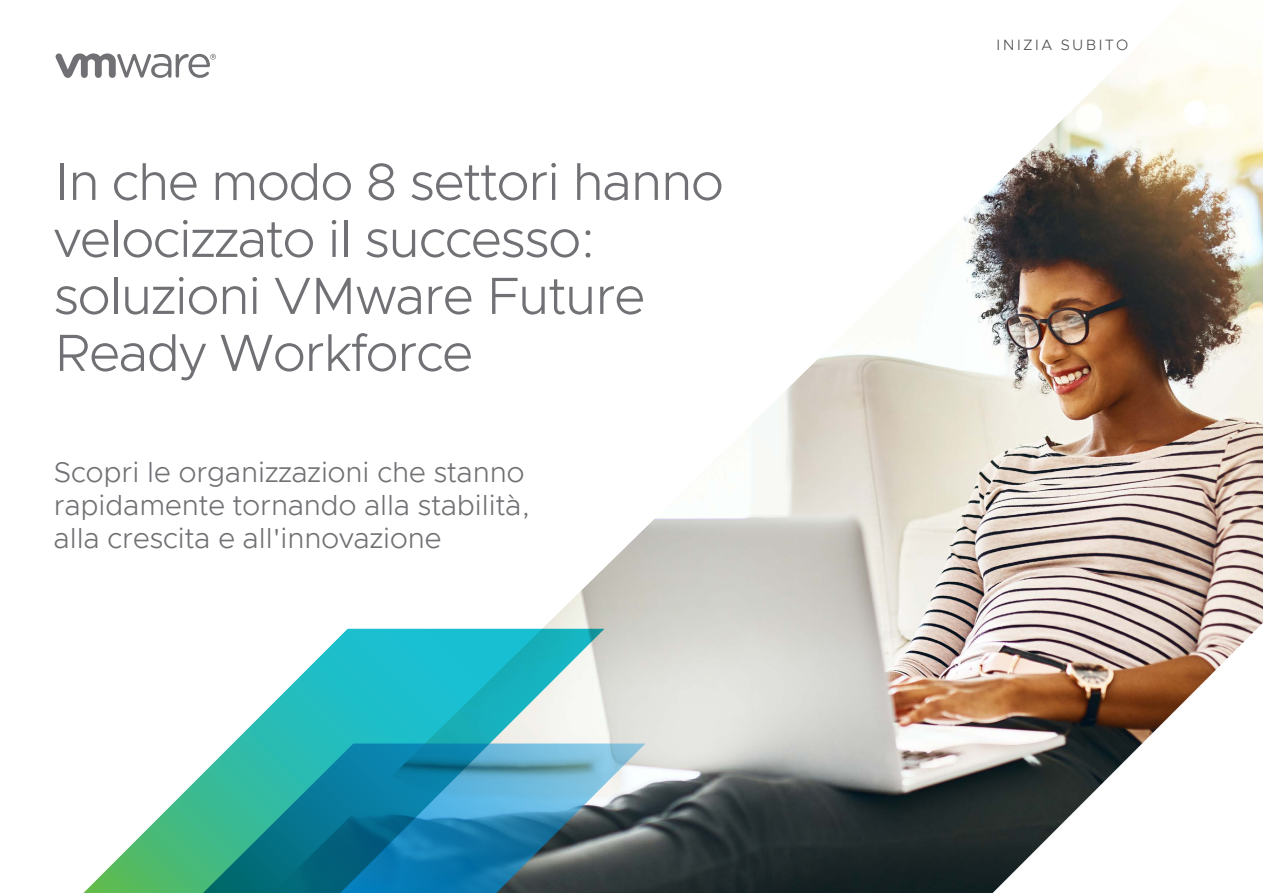
<style>
.page{position:relative;width:1263px;height:893px;background:#fff}
.page>*{position:absolute;margin:0;border:0;box-sizing:border-box;transform-origin:0 0}
.EB-MAIN_TITLE{font:300 52.5px/57px "Metropolis";letter-spacing:-.02em;color:#717175}
.EB-MAIN_SUB_TITLE{font:300 28.5px/33px "Metropolis";color:#717175}
.EB-TOP_FOLIO_GRAY{font:300 15px "Metropolis";letter-spacing:.15em;color:#4d4d4f}
</style>
<div class="page">
<img style="left:1225px;top:50px;width:38px;height:573px">
<svg style="left:1225px;top:623px;width:38px;height:37px"></svg>
<img style="left:55px;top:53px;width:1170px;height:840px">
<p class="EB-MAIN_TITLE" style="left:54px;top:153px;width:671px">In che modo 8 settori hanno velocizzato il successo: soluzioni VMware Future<br>Ready Workforce</p>
<p class="EB-MAIN_SUB_TITLE" style="left:54px;top:456px;width:478px">Scopri le organizzazioni che stanno rapidamente tornando alla stabilità, alla crescita e all'innovazione</p>
<p class="EB-TOP_FOLIO_GRAY" style="left:996px;top:35px;width:134px">INIZIA SUBITO</p>
</div>
